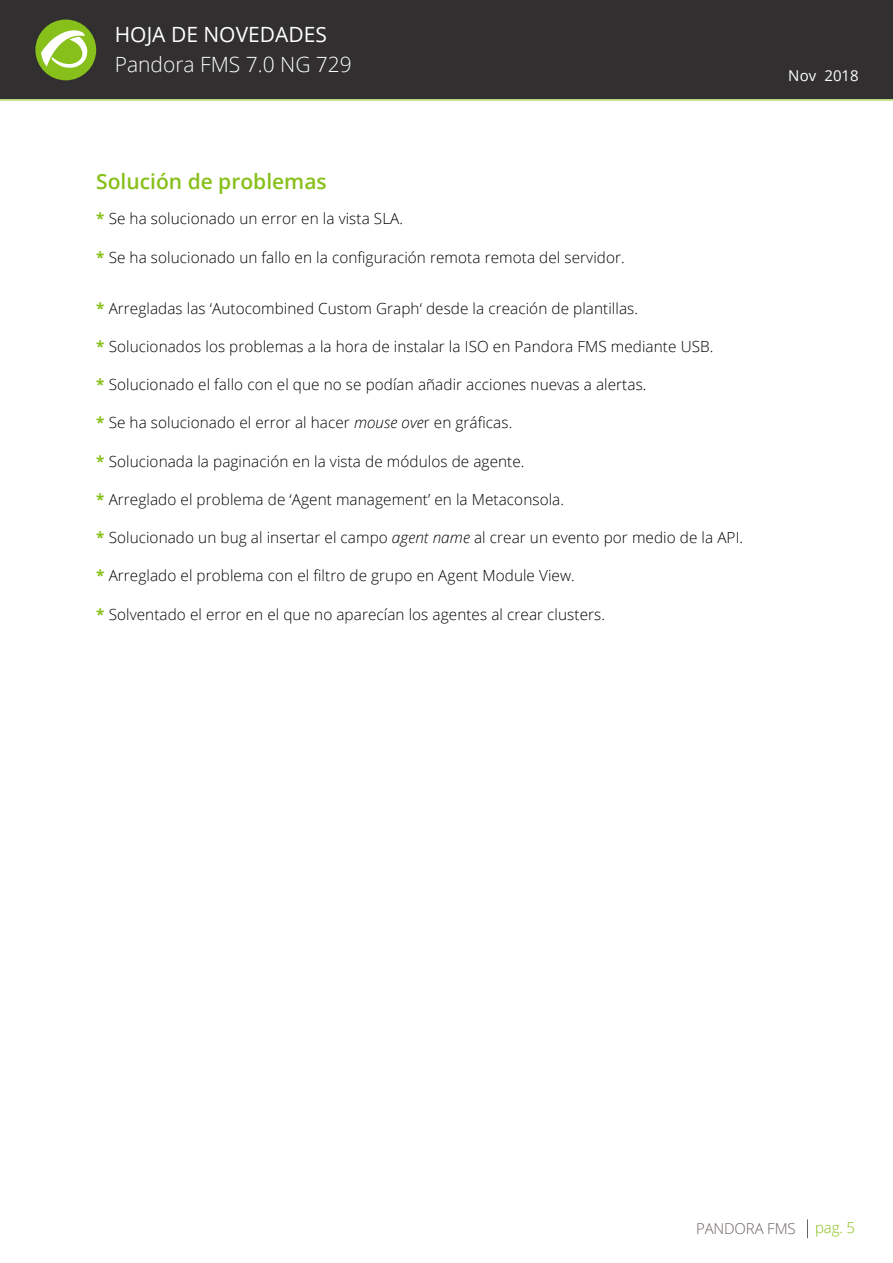
<style>
.page{position:relative;width:893px;height:1263px;background:#fff}
.page>*{position:absolute;margin:0;border:0;box-sizing:border-box;transform-origin:0 0}
.t1{font:600 21px "Open Sans";color:#87c01a}
.t2{font:300 21px "Open Sans";color:#fff}
.t3{font:21px "Open Sans";color:#fff}
.t4{font:300 15.3px "Open Sans";letter-spacing:.005em;color:#000}
.t5{font:300 15px "Open Sans";letter-spacing:-.01em;color:#6b6360}
.t6{font:15px "Open Sans";letter-spacing:.005em;color:#fff}
.t7{font:300 15px "Open Sans";color:#87c01a}
.s1{font-weight:700;color:#87c01a}
.s2{font-style:italic}
</style>
<div class="page">
<div style="left:0;top:0;width:893px;height:99px;background:#312f30"></div>
<svg style="left:807px;top:1219px;width:1px;height:19px"></svg>
<div style="left:35px;top:20px;width:61px;height:60px;background:#87c01a;border-radius:50%"></div>
<svg style="left:41px;top:30px;width:47px;height:38px"></svg>
<hr style="left:0;top:100px;width:893px;height:1px;background:#87c01a">
<h1 class="t3" style="left:115px;top:20px;width:214px">HOJA DE NOVEDADES</h1>
<h1 class="t2" style="left:115px;top:50px;width:239px">Pandora FMS 7.0 NG 729</h1>
<p class="t1" style="left:96px;top:167px;width:232px">Solución de problemas</p>
<p class="t4" style="left:96px;top:208px;width:308px"><span class="s1">*</span> Se ha solucionado un error en la vista SLA.</p>
<p class="t4" style="left:96px;top:247px;width:530px"><span class="s1">*</span> Se ha solucionado un fallo en la configuración remota remota del servidor.</p>
<p class="t4" style="left:96px;top:298px;width:543px"><span class="s1">*</span> Arregladas las ‘Autocombined Custom Graph‘ desde la creación de plantillas.</p>
<p class="t4" style="left:96px;top:336px;width:619px"><span class="s1">*</span> Solucionados los problemas a la hora de instalar la ISO en Pandora FMS mediante USB.</p>
<p class="t4" style="left:96px;top:374px;width:552px"><span class="s1">*</span> Solucionado el fallo con el que no se podían añadir acciones nuevas a alertas.</p>
<p class="t4" style="left:96px;top:412px;width:418px"><span class="s1">*</span> Se ha solucionado el error al hacer <span class="s2">mouse ove</span>r en gráficas.</p>
<p class="t4" style="left:96px;top:451px;width:430px"><span class="s1">*</span> Solucionada la paginación en la vista de módulos de agente.</p>
<p class="t4" style="left:96px;top:489px;width:469px"><span class="s1">*</span> Arreglado el problema de ‘Agent management’ en la Metaconsola.</p>
<p class="t4" style="left:96px;top:527px;width:648px"><span class="s1">*</span> Solucionado un bug al insertar el campo <span class="s2">agent name</span> al crear un evento por medio de la API.</p>
<p class="t4" style="left:96px;top:565px;width:480px"><span class="s1">*</span> Arreglado el problema con el filtro de grupo en Agent Module View.</p>
<p class="t4" style="left:96px;top:604px;width:510px"><span class="s1">*</span> Solventado el error en el que no aparecían los agentes al crear clusters.</p>
<p class="t6" style="left:788px;top:65px;width:72px">Nov 2018</p>
<p class="t5" style="left:696px;top:1218px;width:101px">PANDORA FMS</p>
<p class="t7" style="left:815px;top:1217px;width:42px">pag. 5</p>
</div>
